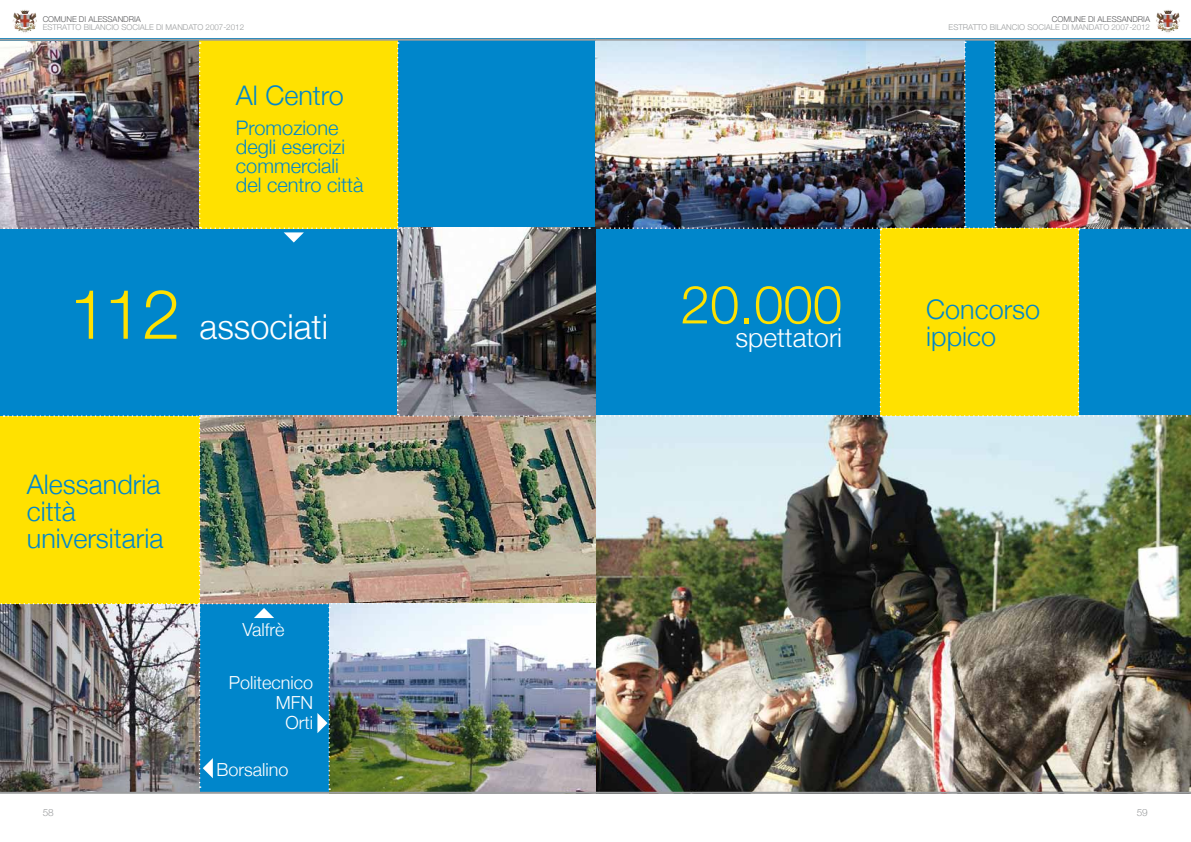
<style>
.page{position:relative;width:1191px;height:842px;background:#fff}
.page>*{position:absolute;margin:0;border:0;box-sizing:border-box;transform-origin:0 0}
.t1{font:300 52.8px "Helvetica Neue";color:#ffe100}
.t2{font:300 34.3px "Helvetica Neue";color:#fff}
.t3{font:300 27px/27px "Helvetica Neue";color:#0086cb}
.t4{font:300 26.4px "Helvetica Neue";color:#fff}
.t5{font:300 20px/19px "Helvetica Neue";color:#0086cb}
.t6{font:300 18px/20px "Helvetica Neue";color:#fff;text-align:right}
.t7{font:300 10px "Helvetica Neue";color:#9c9e9f}
.t8{font:300 8px "Helvetica Neue";color:#9c9e9f}
.t9{font:300 8px "Helvetica Neue";color:#58585a}
.s1{font-size:68.6px;color:#ffe100}
</style>
<div class="page">
<img style="left:20px;top:10px;width:15px;height:5px">
<img style="left:1163px;top:10px;width:15px;height:5px">
<img style="left:595px;top:416px;width:596px;height:376px">
<img style="left:995px;top:41px;width:196px;height:187px">
<img style="left:595px;top:41px;width:370px;height:187px">
<img style="left:590px;top:228px;width:5px;height:188px">
<img style="left:329px;top:662px;width:266px;height:130px">
<img style="left:601px;top:42px;width:586px;height:375px">
<img style="left:0;top:42px;width:590px;height:748px">
<hr style="left:0;top:792px;width:595px;height:2px;background:#9c9e9f">
<hr style="left:0;top:39px;width:595px;height:2px;background:#9c9e9f">
<hr style="left:595px;top:792px;width:596px;height:2px;background:#9c9e9f">
<hr style="left:595px;top:39px;width:596px;height:2px;background:#9c9e9f">
<p class="t9" style="left:43px;top:13px;width:100px">COMUNE DI ALESSANDRIA</p>
<p class="t8" style="left:43px;top:21px;width:203px">ESTRATTO BILANCIO SOCIALE DI MANDATO 2007-2012</p>
<h3 class="t3" style="left:236px;top:80px;width:110px">Al Centro</h3>
<h3 class="t5" style="left:236px;top:118px;width:129px">Promozione degli esercizi commerciali del centro città</h3>
<h2 class="t2" style="left:69px;top:299px;width:260px"><span class="s1">112</span> associati</h2>
<h1 class="t1" style="left:680px;top:262px;width:163px">20.000</h1>
<h3 class="t4" style="left:735px;top:316px;width:108px">spettatori</h3>
<h3 class="t3" style="left:27px;top:469px;width:138px">Alessandria città universitaria</h3>
<p class="t7" style="left:43px;top:805px;width:13px">58</p>
<h3 class="t6" style="left:242px;top:618px;width:44px">Valfrè</h3>
<h3 class="t6" style="left:229px;top:671px;width:86px">Politecnico<br>MFN<br>Orti</h3>
<h3 class="t6" style="left:217px;top:758px;width:74px">Borsalino</h3>
<p class="t9" style="left:1051px;top:13px;width:100px">COMUNE DI ALESSANDRIA</p>
<p class="t8" style="left:948px;top:21px;width:203px">ESTRATTO BILANCIO SOCIALE DI MANDATO 2007-2012</p>
<h3 class="t3" style="left:926px;top:294px;width:116px">Concorso ippico</h3>
<p class="t7" style="left:1136px;top:805px;width:13px">59</p>
</div>
